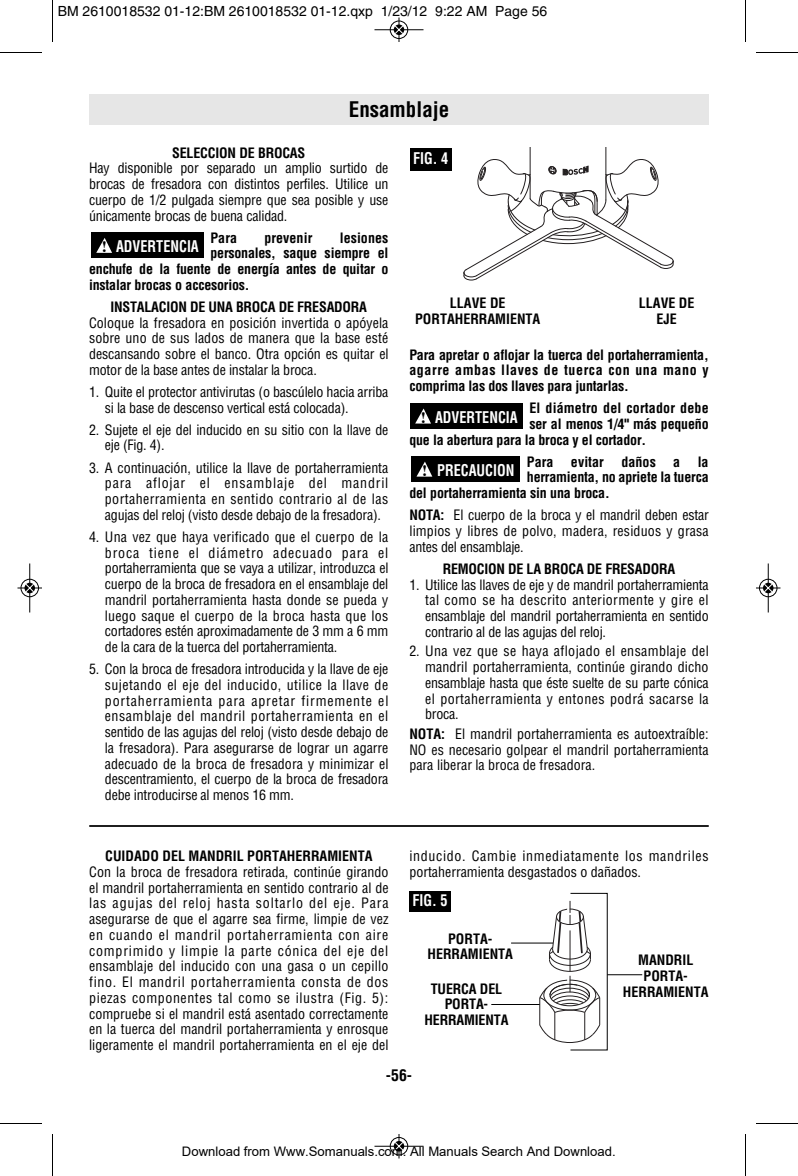
<style>
.page{position:relative;width:798px;height:1176px;background:#fff}
.page>*{position:absolute;margin:0;border:0;box-sizing:border-box;transform-origin:0 0}
.t1{font:700 condensed 21px "Helvetica";color:#000}
.t2{font:700 condensed 15.75px "Helvetica";color:#fff;scale:.9 1}
.t3{font:700 condensed 15.75px "Helvetica";color:#000}
.t4{font:condensed 14px/15.8px "Helvetica";letter-spacing:-.015em;color:#000;text-align:justify}
.t5{font:700 condensed 14px/15.8px "Helvetica";letter-spacing:-.015em;color:#000;text-align:center}
.t6{font:condensed 14px/15.8px "Helvetica";letter-spacing:.05em;color:#000}
.t7{font:14px "Helvetica";color:#000}
.t8{font:700 condensed 14px "Helvetica";letter-spacing:.005em;color:#000}
.t9{font:700 condensed 14px "Helvetica";letter-spacing:.01em;color:#000}
.t10{font:13.12px "Arial";color:#000}
.s1{font-family:"Times";font-stretch:normal;color:#000}
.s2{font-weight:700}
</style>
<div class="page">
<div style="left:89px;top:95px;width:620px;height:30px;background:#e6e6e6"></div>
<hr style="left:89px;top:825px;width:620px;height:2px;background:#000">
<svg style="left:539px;top:901px;width:62px;height:142px"></svg>
<hr style="left:511px;top:943px;width:42px;height:1px;background:#000">
<hr style="left:491px;top:1004px;width:49px;height:1px;background:#000">
<div style="left:409px;top:891px;width:42px;height:21px;background:#000"></div>
<hr style="left:607px;top:974px;width:35px;height:1px;background:#000">
<hr style="left:530px;top:147px;width:1px;height:52px;background:#231f20">
<hr style="left:605px;top:147px;width:1px;height:53px;background:#231f20">
<svg style="left:463px;top:157px;width:211px;height:124px"></svg>
<div style="left:410px;top:149px;width:42px;height:22px;background:#000"></div>
<div style="left:410px;top:403px;width:112px;height:26px;background:#000"></div>
<svg style="left:415px;top:409px;width:16px;height:15px"></svg>
<div style="left:411px;top:456px;width:109px;height:26px;background:#000"></div>
<svg style="left:416px;top:462px;width:16px;height:15px"></svg>
<div style="left:91px;top:233px;width:113px;height:25px;background:#000"></div>
<svg style="left:96px;top:238px;width:16px;height:15px"></svg>
<hr style="left:52px;top:0;width:1px;height:42px;background:#000">
<hr style="left:0;top:52px;width:42px;height:1px;background:#000">
<hr style="left:745px;top:0;width:1px;height:42px;background:#000">
<hr style="left:756px;top:52px;width:42px;height:1px;background:#000">
<hr style="left:52px;top:1134px;width:1px;height:42px;background:#000">
<hr style="left:0;top:1123px;width:42px;height:1px;background:#000">
<hr style="left:745px;top:1134px;width:1px;height:42px;background:#000">
<hr style="left:756px;top:1123px;width:42px;height:1px;background:#000">
<div style="left:390px;top:20px;width:18px;height:19px;border:1px solid #fff;border-radius:50%"></div>
<hr style="left:374px;top:29px;width:50px;height:1px;background:#000">
<div style="left:390px;top:21px;width:18px;height:18px;border:1px solid #000;border-radius:50%"></div>
<svg style="left:395px;top:18px;width:8px;height:24px"></svg>
<div style="left:390px;top:1137px;width:18px;height:19px;border:1px solid #fff;border-radius:50%"></div>
<hr style="left:374px;top:1146px;width:50px;height:1px;background:#000">
<div style="left:390px;top:1137px;width:18px;height:18px;border:1px solid #000;border-radius:50%"></div>
<svg style="left:395px;top:1134px;width:8px;height:24px"></svg>
<div style="left:20px;top:579px;width:19px;height:18px;border:1px solid #fff;border-radius:50%"></div>
<hr style="left:29px;top:564px;width:1px;height:48px;background:#000">
<div style="left:21px;top:579px;width:18px;height:18px;border:1px solid #000;border-radius:50%"></div>
<svg style="left:18px;top:584px;width:24px;height:8px"></svg>
<div style="left:759px;top:579px;width:19px;height:18px;border:1px solid #fff;border-radius:50%"></div>
<hr style="left:768px;top:564px;width:1px;height:48px;background:#000">
<div style="left:759px;top:579px;width:18px;height:18px;border:1px solid #000;border-radius:50%"></div>
<svg style="left:756px;top:584px;width:24px;height:8px"></svg>
<p class="t7" style="left:58px;top:6px;width:491px">BM 2610018532 01-12:BM 2610018532 01-12.qxp 1/23/12 9:22 AM Page 56</p>
<h1 class="t1" style="left:349px;top:98px;width:102px">Ensamblaje</h1>
<p class="t5" style="left:172px;top:145px;width:135px">SELECCION DE BROCAS</p>
<p class="t4" style="left:89px;top:161px;width:301px">Hay disponible por separado un amplio surtido de brocas de fresadora con distintos perfiles. Utilice un cuerpo de 1/2 pulgada siempre que sea posible y use únicamente brocas de buena calidad.</p>
<p class="t5" style="left:210px;top:230px;width:28px">Para</p>
<p class="t8" style="left:264px;top:230px;width:49px">prevenir</p>
<p class="t8" style="left:340px;top:230px;width:50px">lesiones</p>
<p class="t5" style="left:210px;top:246px;width:179px">personales, saque siempre el</p>
<p class="t5" style="left:89px;top:261px;width:301px">enchufe de la fuente de energía antes de quitar o</p>
<p class="t5" style="left:89px;top:277px;width:162px">instalar brocas o accesorios.</p>
<p class="t5" style="left:111px;top:299px;width:258px">INSTALACION DE UNA BROCA DE FRESADORA</p>
<p class="t4" style="left:89px;top:315px;width:301px">Coloque la fresadora en posición invertida o apóyela sobre uno de sus lados de manera que la base esté descansando sobre el banco. Otra opción es quitar el motor de la base antes de instalar la broca.</p>
<p class="t4" style="left:105px;top:384px;width:285px;text-indent:-16px">1. Quite el protector antivirutas (o bascúlelo hacia arriba si la base de descenso vertical está colocada).</p>
<p class="t4" style="left:105px;top:422px;width:285px;text-indent:-16px">2. Sujete el eje del inducido en su sitio con la llave de eje (Fig. 4).</p>
<p class="t4" style="left:105px;top:460px;width:285px;text-indent:-16px">3. A continuación, utilice la llave de portaherramienta para aflojar el ensamblaje del mandril portaherramienta en sentido contrario al de las agujas del reloj (visto desde debajo de la fresadora).</p>
<p class="t4" style="left:105px;top:529px;width:285px;text-indent:-16px">4. Una vez que haya verificado que el cuerpo de la broca tiene el diámetro adecuado para el portaherramienta que se vaya a utilizar, introduzca el cuerpo de la broca de fresadora en el ensamblaje del mandril portaherramienta hasta donde se pueda y luego saque el cuerpo de la broca hasta que los cortadores estén aproximadamente de 3 mm a 6 mm de la cara de la tuerca del portaherramienta.</p>
<p class="t4" style="left:105px;top:661px;width:285px;text-indent:-16px">5. Con la broca de fresadora introducida y la llave de eje sujetando el eje del inducido, utilice la llave de portaherramienta para apretar firmemente el ensamblaje del mandril portaherramienta en el sentido de las agujas del reloj (visto desde debajo de la fresadora). Para asegurarse de lograr un agarre adecuado de la broca de fresadora y minimizar el descentramiento, el cuerpo de la broca de fresadora debe introducirse al menos 16 mm.</p>
<p class="t2" style="left:102px;top:238px;width:109px"><span class="s1">!</span> ADVERTENCIA</p>
<p class="t5" style="left:105px;top:848px;width:269px">CUIDADO DEL MANDRIL PORTAHERRAMIENTA</p>
<p class="t4" style="left:89px;top:864px;width:301px">Con la broca de fresadora retirada, continúe girando el mandril portaherramienta en sentido contrario al de las agujas del reloj hasta soltarlo del eje. Para asegurarse de que el agarre sea firme, limpie de vez en cuando el mandril portaherramienta con aire comprimido y limpie la parte cónica del eje del ensamblaje del inducido con una gasa o un cepillo fino. El mandril portaherramienta consta de dos piezas componentes tal como se ilustra (Fig. 5): compruebe si el mandril está asentado correctamente en la tuerca del mandril portaherramienta y enrosque ligeramente el mandril portaherramienta en el eje del</p>
<p class="t2" style="left:413px;top:149px;width:40px">FIG. 4</p>
<p class="t5" style="left:415px;top:295px;width:127px">LLAVE DE<br>PORTAHERRAMIENTA</p>
<p class="t5" style="left:639px;top:295px;width:57px">LLAVE DE<br>EJE</p>
<p class="t5" style="left:409px;top:347px;width:301px;text-align:justify">Para apretar o aflojar la tuerca del portaherramienta, agarre ambas llaves de tuerca con una mano y comprima las dos llaves para juntarlas.</p>
<p class="t9" style="left:529px;top:400px;width:181px">El diámetro del cortador debe</p>
<p class="t5" style="left:529px;top:416px;width:181px">ser al menos 1/4" más pequeño</p>
<p class="t5" style="left:409px;top:432px;width:238px">que la abertura para la broca y el cortador.</p>
<p class="t8" style="left:527px;top:454px;width:183px">Para evitar daños a la</p>
<p class="t5" style="left:527px;top:470px;width:183px">herramienta, no apriete la tuerca</p>
<p class="t5" style="left:409px;top:486px;width:202px">del portaherramienta sin una broca.</p>
<p class="t4" style="left:409px;top:508px;width:301px"><span class="s2">NOTA:</span> El cuerpo de la broca y el mandril deben estar limpios y libres de polvo, madera, residuos y grasa antes del ensamblaje.</p>
<p class="t5" style="left:443px;top:561px;width:234px">REMOCION DE LA BROCA DE FRESADORA</p>
<p class="t4" style="left:425px;top:577px;width:285px;text-indent:-16px">1. Utilice las llaves de eje y de mandril portaherramienta tal como se ha descrito anteriormente y gire el ensamblaje del mandril portaherramienta en sentido contrario al de las agujas del reloj.</p>
<p class="t4" style="left:425px;top:644px;width:285px;text-indent:-16px">2. Una vez que se haya aflojado el ensamblaje del mandril portaherramienta, continúe girando dicho ensamblaje hasta que éste suelte de su parte cónica el portaherramienta y entones podrá sacarse la broca.</p>
<p class="t4" style="left:409px;top:726px;width:301px"><span class="s2">NOTA:</span> El mandril portaherramienta es autoextraíble:<br>NO es necesario golpear el mandril portaherramienta para liberar la broca de fresadora.</p>
<p class="t2" style="left:421px;top:408px;width:109px"><span class="s1">!</span> ADVERTENCIA</p>
<p class="t2" style="left:422px;top:461px;width:104px"><span class="s1">!</span> PRECAUCION</p>
<p class="t6" style="left:409px;top:848px;width:301px">inducido. Cambie inmediatamente los mandriles portaherramienta desgastados o dañados.</p>
<p class="t2" style="left:413px;top:891px;width:40px">FIG. 5</p>
<p class="t5" style="left:428px;top:931px;width:87px">PORTA-<br>HERRAMIENTA</p>
<p class="t5" style="left:424px;top:981px;width:86px">TUERCA DEL<br>PORTA-<br>HERRAMIENTA</p>
<p class="t5" style="left:623px;top:952px;width:87px">MANDRIL<br>PORTA-<br>HERRAMIENTA</p>
<p class="t3" style="left:386px;top:1066px;width:28px">-56-</p>
<p class="t10" style="left:182px;top:1144px;width:435px">Download from Www.Somanuals.com. All Manuals Search And Download.</p>
</div>
